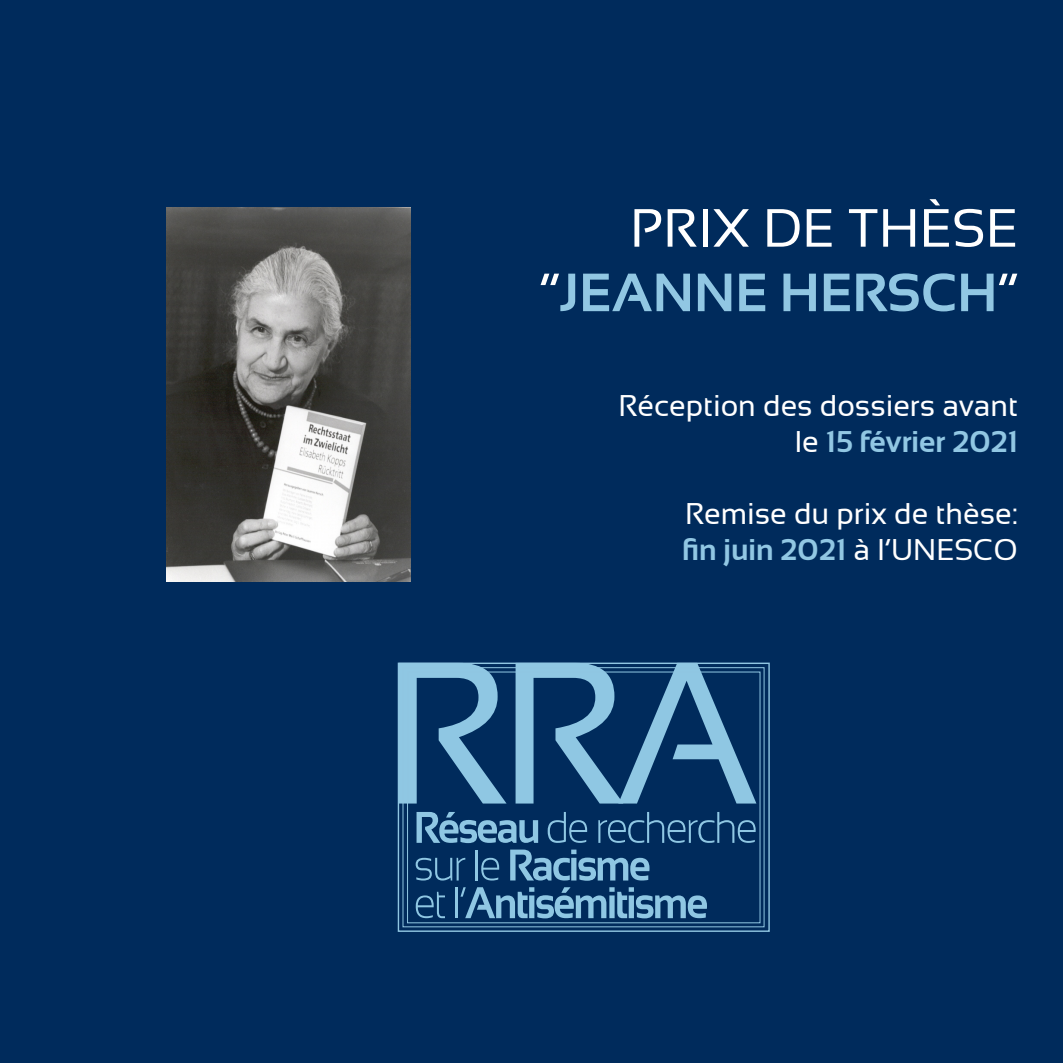
<style>
.page{position:relative;width:1063px;height:1063px;background:#002b5c}
.page>*{position:absolute;margin:0;border:0;box-sizing:border-box;transform-origin:0 0}
.t1{font:700 53.75px "Sansation";color:#91c7e3}
.t2{font:53.75px "Sansation";color:#fff}
.t3{font:30px "Sansation";color:#fff}
.t4{font:700 30px "Sansation";color:#91c7e3}
.s1{font-weight:400;color:#fff}
</style>
<div class="page">
<img style="left:167px;top:208px;width:244px;height:373px">
<p class="t2" style="left:630px;top:198px;width:390px">PRIX DE THÈSE</p>
<p class="t1" style="left:539px;top:263px;width:480px"><span class="s1">“</span>JEANNE HERSCH<span class="s1">”</span></p>
<p class="t3" style="left:618px;top:389px;width:401px">Réception des dossiers avant</p>
<p class="t4" style="left:795px;top:425px;width:225px"><span class="s1">le</span> 15 février 2021</p>
<p class="t3" style="left:685px;top:497px;width:334px">Remise du prix de thèse:</p>
<p class="t4" style="left:682px;top:533px;width:337px">fin juin 2021 <span class="s1">à l’UNESCO</span></p>
</div>
